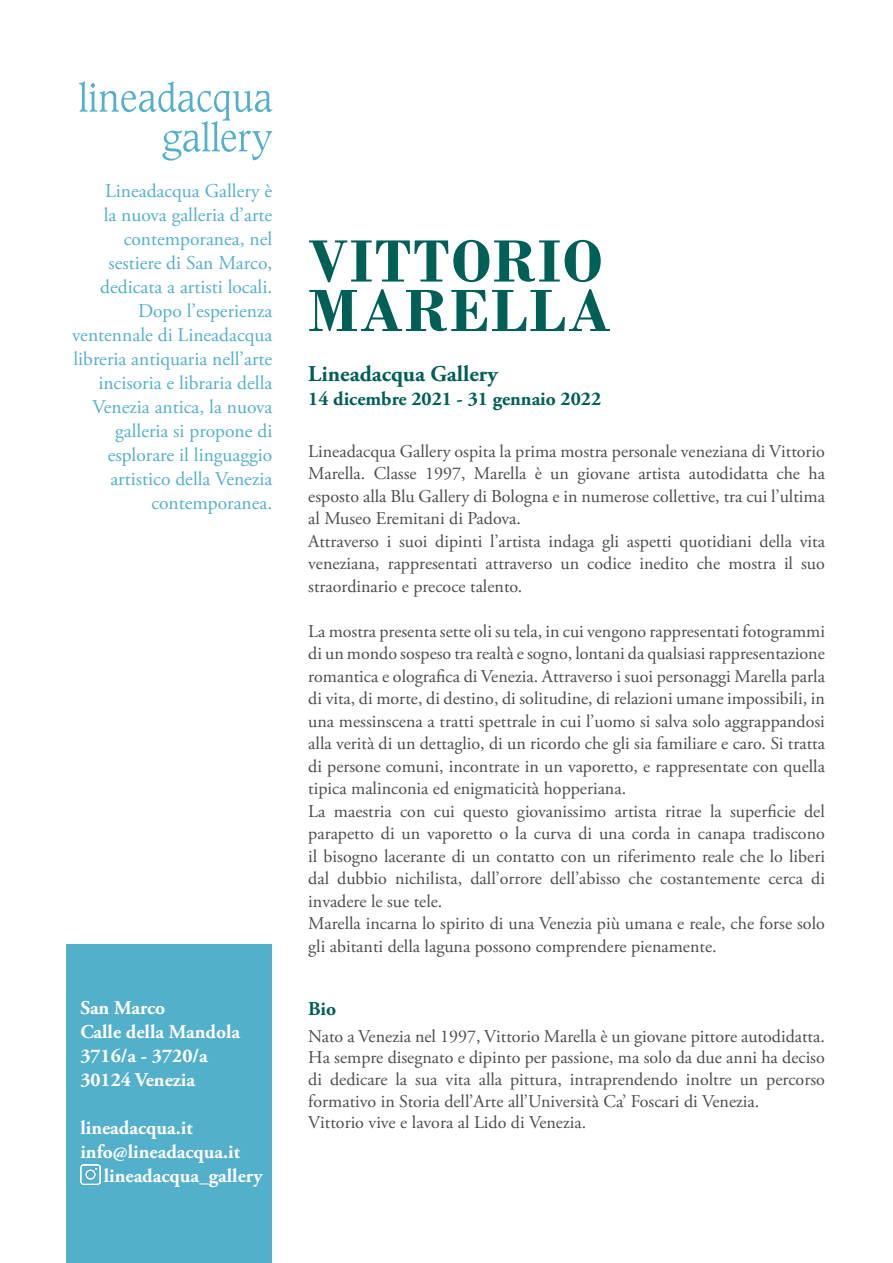
<style>
.page{position:relative;width:893px;height:1263px;background:#fff}
.page>*{position:absolute;margin:0;border:0;box-sizing:border-box;transform-origin:0 0}
.t1{font:700 62.7px "Bodoni";letter-spacing:.03em;color:#005f57}
.t2{font:700 22.5px "Adobe Garamond Pro";color:#005f57}
.t3{font:19.5px/24px "Adobe Garamond Pro";color:#53b0cb;text-align:right}
.t4{font:700 19.5px "Adobe Garamond Pro";color:#fff}
.t5{font:700 19.5px "Adobe Garamond Pro";color:#005f57}
.t6{font:18px/22.5px "Adobe Garamond Pro";color:#4b4c4d;text-align:justify}
</style>
<div class="page">
<svg style="left:79px;top:81px;width:193px;height:80px"></svg>
<div style="left:66px;top:944px;width:205px;height:319px;background:#53b0cb"></div>
<img style="left:80px;top:1164px;width:21px;height:21px">
<p class="t3" style="left:72px;top:179px;width:202px">Lineadacqua Gallery è<br>la nuova galleria d’arte contemporanea, nel sestiere di San Marco, dedicata a artisti locali.<br>Dopo l’esperienza ventennale di Lineadacqua libreria antiquaria nell’arte incisoria e libraria della<br>Venezia antica, la nuova galleria si propone di esplorare il linguaggio artistico della Venezia contemporanea.</p>
<p class="t4" style="left:80px;top:996px;width:86px">San Marco</p>
<p class="t4" style="left:80px;top:1020px;width:161px">Calle della Mandola</p>
<p class="t4" style="left:80px;top:1044px;width:129px">3716/a - 3720/a</p>
<p class="t4" style="left:80px;top:1068px;width:116px">30124 Venezia</p>
<p class="t4" style="left:80px;top:1116px;width:114px">lineadacqua.it</p>
<p class="t4" style="left:80px;top:1140px;width:161px">info@lineadacqua.it</p>
<p class="t4" style="left:104px;top:1164px;width:160px">lineadacqua_gallery</p>
<p class="t1" style="left:308px;top:224px;width:296px">VITTORIO</p>
<p class="t1" style="left:308px;top:274px;width:304px">MARELLA</p>
<p class="t2" style="left:308px;top:361px;width:191px">Lineadacqua Gallery</p>
<p class="t5" style="left:308px;top:388px;width:294px">14 dicembre 2021 - 31 gennaio 2022</p>
<p class="t6" style="left:308px;top:440px;width:518px">Lineadacqua Gallery ospita la prima mostra personale veneziana di Vittorio Marella. Classe 1997, Marella è un giovane artista autodidatta che ha esposto alla Blu Gallery di Bologna e in numerose collettive, tra cui l’ultima al Museo Eremitani di Padova.</p>
<p class="t6" style="left:308px;top:530px;width:518px">Attraverso i suoi dipinti l’artista indaga gli aspetti quotidiani della vita veneziana, rappresentati attraverso un codice inedito che mostra il suo straordinario e precoce talento.</p>
<p class="t6" style="left:308px;top:620px;width:518px">La mostra presenta sette oli su tela, in cui vengono rappresentati fotogrammi di un mondo sospeso tra realtà e sogno, lontani da qualsiasi rappresentazione romantica e olografica di Venezia. Attraverso i suoi personaggi Marella parla di vita, di morte, di destino, di solitudine, di relazioni umane impossibili, in una messinscena a tratti spettrale in cui l’uomo si salva solo aggrappandosi alla verità di un dettaglio, di un ricordo che gli sia familiare e caro. Si tratta di persone comuni, incontrate in un vaporetto, e rappresentate con quella tipica malinconia ed enigmaticità hopperiana.</p>
<p class="t6" style="left:308px;top:800px;width:518px">La maestria con cui questo giovanissimo artista ritrae la superficie del parapetto di un vaporetto o la curva di una corda in canapa tradiscono il bisogno lacerante di un contatto con un riferimento reale che lo liberi dal dubbio nichilista, dall’orrore dell’abisso che costantemente cerca di invadere le sue tele.</p>
<p class="t6" style="left:308px;top:913px;width:518px">Marella incarna lo spirito di una Venezia più umana e reale, che forse solo gli abitanti della laguna possono comprendere pienamente.</p>
<p class="t5" style="left:308px;top:997px;width:29px">Bio</p>
<p class="t6" style="left:308px;top:1025px;width:518px">Nato a Venezia nel 1997, Vittorio Marella è un giovane pittore autodidatta.</p>
<p class="t6" style="left:308px;top:1047px;width:518px;line-height:21.6px">Ha sempre disegnato e dipinto per passione, ma solo da due anni ha deciso di dedicare la sua vita alla pittura, intraprendendo inoltre un percorso formativo in Storia dell’Arte all’Università Ca’ Foscari di Venezia.</p>
<p class="t6" style="left:308px;top:1112px;width:280px">Vittorio vive e lavora al Lido di Venezia.</p>
</div>
